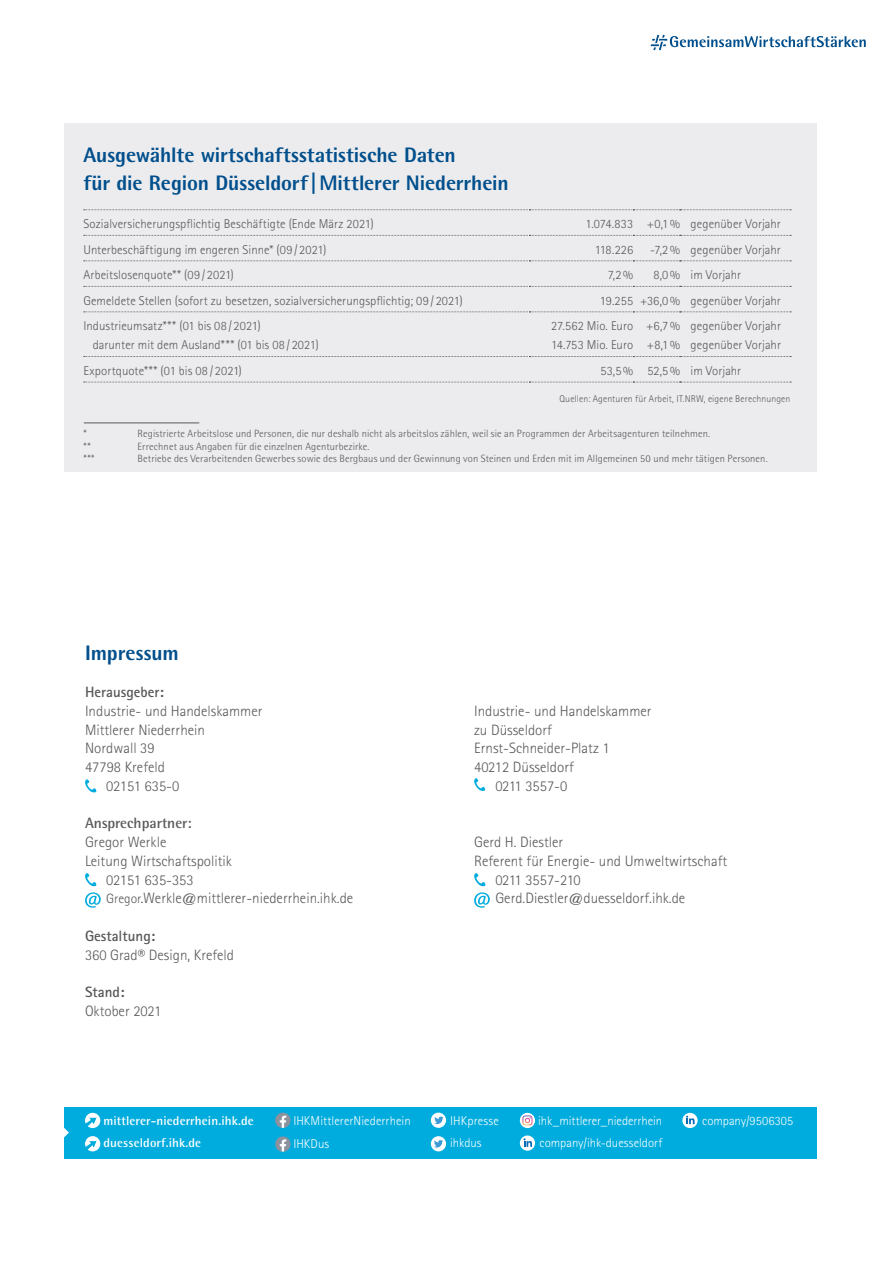
<style>
.page{position:relative;width:893px;height:1263px;background:#fff}
.page>*{position:absolute;margin:0;border:0;box-sizing:border-box;transform-origin:0 0}
.t1{font:800 21px/28.5px "Rotis Semi Sans Pro";letter-spacing:-.005em;color:#004f8c}
.t2{font:300 15px "Rotis Sans Serif Pro";color:#57585a}
.t3{font:700 15px "Rotis Sans Serif Pro";color:#57585a}
.t4{font:700 15px "Rotis Semi Sans Pro";color:#57585a}
.t5{font:300 15px "Rotis Sans Serif Pro";letter-spacing:-.03em;color:#57585a}
.t6{font:300 12.75px "Rotis Sans Serif Pro";letter-spacing:.005em;color:#57585a}
.t7{font:300 12.75px "Rotis Sans Serif Pro";color:#fff}
.t8{font:700 12.75px "Rotis Semi Sans Pro";letter-spacing:.01em;color:#fff}
.t9{font:300 10.5px "Rotis Semi Sans Pro";letter-spacing:.01em;color:#57585a}
.t10{font:300 9.75px "Rotis Sans Serif Pro";letter-spacing:.015em;color:#57585a}
.s1{font-size:13.5px}
.s2{font-size:13.5px;color:#231f20}
</style>
<div class="page">
<div style="left:64px;top:123px;width:752px;height:349px;background:#ececee"></div>
<svg style="left:85px;top:779px;width:12px;height:13px"></svg>
<svg style="left:85px;top:873px;width:12px;height:13px"></svg>
<svg style="left:85px;top:892px;width:16px;height:16px"></svg>
<svg style="left:474px;top:778px;width:12px;height:13px"></svg>
<svg style="left:474px;top:873px;width:12px;height:13px"></svg>
<svg style="left:474px;top:892px;width:16px;height:16px"></svg>
<svg style="left:84px;top:210px;width:707px;height:1px"></svg>
<svg style="left:84px;top:235px;width:707px;height:1px"></svg>
<svg style="left:84px;top:261px;width:707px;height:1px"></svg>
<svg style="left:84px;top:286px;width:707px;height:1px"></svg>
<svg style="left:84px;top:312px;width:707px;height:1px"></svg>
<svg style="left:84px;top:356px;width:707px;height:1px"></svg>
<svg style="left:84px;top:382px;width:707px;height:1px"></svg>
<hr style="left:84px;top:422px;width:115px;height:1px;background:#57585a">
<svg style="left:650px;top:34px;width:216px;height:17px"></svg>
<div style="left:64px;top:1107px;width:752px;height:51px;background:#00acdd"></div>
<svg style="left:64px;top:1127px;width:5px;height:11px"></svg>
<div style="left:431px;top:1136px;width:15px;height:15px;background:#fff;border-radius:50%"></div>
<svg style="left:434px;top:1140px;width:9px;height:7px"></svg>
<svg style="left:85px;top:1136px;width:15px;height:15px"></svg>
<svg style="left:275px;top:1136px;width:16px;height:16px"></svg>
<svg style="left:431px;top:1112px;width:15px;height:16px"></svg>
<svg style="left:434px;top:1116px;width:9px;height:8px"></svg>
<svg style="left:520px;top:1113px;width:15px;height:15px"></svg>
<svg style="left:522px;top:1115px;width:10px;height:10px"></svg>
<svg style="left:85px;top:1113px;width:15px;height:15px"></svg>
<svg style="left:275px;top:1112px;width:16px;height:16px"></svg>
<svg style="left:682px;top:1113px;width:16px;height:15px"></svg>
<svg style="left:686px;top:1116px;width:9px;height:8px"></svg>
<svg style="left:520px;top:1135px;width:15px;height:16px"></svg>
<svg style="left:523px;top:1138px;width:9px;height:9px"></svg>
<h1 class="t1" style="left:83px;top:140px;width:427px">Ausgewählte wirtschaftsstatistische Daten<br>für die Region Düsseldorf|Mittlerer Niederrhein</h1>
<p class="t6" style="left:83px;top:217px;width:292px">Sozialversicherungspflichtig Beschäftigte (Ende März 2021)</p>
<p class="t6" style="left:585px;top:217px;width:197px">1.074.833 +0,1% gegenüber Vorjahr</p>
<p class="t6" style="left:83px;top:242px;width:244px">Unterbeschäftigung im engeren Sinne* (09 / 2021)</p>
<p class="t6" style="left:595px;top:242px;width:40px">118.226</p>
<p class="t6" style="left:650px;top:242px;width:132px">-7,2% gegenüber Vorjahr</p>
<p class="t6" style="left:83px;top:268px;width:152px">Arbeitslosenquote** (09 / 2021)</p>
<p class="t6" style="left:608px;top:268px;width:27px">7,2%</p>
<p class="t6" style="left:653px;top:268px;width:89px">8,0% im Vorjahr</p>
<p class="t6" style="left:83px;top:293px;width:381px">Gemeldete Stellen (sofort zu besetzen, sozialversicherungspflichtig; 09 / 2021)</p>
<p class="t6" style="left:600px;top:293px;width:183px">19.255 +36,0% gegenüber Vorjahr</p>
<p class="t6" style="left:83px;top:319px;width:179px">Industrieumsatz*** (01 bis 08 / 2021)</p>
<p class="t6" style="left:551px;top:319px;width:231px">27.562 Mio. Euro +6,7% gegenüber Vorjahr</p>
<p class="t6" style="left:93px;top:337px;width:228px">darunter mit dem Ausland*** (01 bis 08 / 2021)</p>
<p class="t6" style="left:551px;top:337px;width:231px">14.753 Mio. Euro +8,1% gegenüber Vorjahr</p>
<p class="t6" style="left:83px;top:363px;width:160px">Exportquote*** (01 bis 08 / 2021)</p>
<p class="t6" style="left:601px;top:363px;width:142px">53,5% 52,5% im Vorjahr</p>
<p class="t10" style="left:559px;top:393px;width:232px">Quellen: Agenturen für Arbeit, IT.NRW, eigene Berechnungen</p>
<p class="t9" style="left:83px;top:427px;width:5px">*</p>
<p class="t9" style="left:137px;top:427px;width:574px">Registrierte Arbeitslose und Personen, die nur deshalb nicht als arbeitslos zählen, weil sie an Programmen der Arbeitsagenturen teilnehmen.</p>
<p class="t9" style="left:83px;top:440px;width:9px">**</p>
<p class="t9" style="left:137px;top:440px;width:234px">Errechnet aus Angaben für die einzelnen Agenturbezirke.</p>
<p class="t9" style="left:83px;top:453px;width:13px">***</p>
<p class="t9" style="left:137px;top:453px;width:632px">Betriebe des Verarbeitenden Gewerbes sowie des Bergbaus und der Gewinnung von Steinen und Erden mit im Allgemeinen 50 und mehr tätigen Personen.</p>
<h1 class="t1" style="left:85px;top:638px;width:95px">Impressum</h1>
<p class="t3" style="left:85px;top:683px;width:80px">Herausgeber:</p>
<p class="t2" style="left:85px;top:702px;width:179px">Industrie- und Handelskammer</p>
<p class="t2" style="left:85px;top:721px;width:121px">Mittlerer Niederrhein</p>
<p class="t2" style="left:85px;top:740px;width:71px">Nordwall 39</p>
<p class="t2" style="left:85px;top:758px;width:81px">47798 Krefeld</p>
<p class="t2" style="left:106px;top:777px;width:74px">02151 635-0</p>
<p class="t4" style="left:85px;top:814px;width:108px">Ansprechpartner:</p>
<p class="t2" style="left:85px;top:833px;width:83px">Gregor Werkle</p>
<p class="t2" style="left:85px;top:852px;width:148px">Leitung Wirtschaftspolitik</p>
<p class="t2" style="left:106px;top:871px;width:89px">02151 635-353</p>
<p class="t2" style="left:106px;top:890px;width:248px"><span class="s1">Gregor</span><span class="s2">.</span>Werkle@mittlerer-niederrhein.ihk.de</p>
<p class="t3" style="left:85px;top:926px;width:72px">Gestaltung:</p>
<p class="t2" style="left:85px;top:946px;width:151px">360 Grad® Design, Krefeld</p>
<p class="t3" style="left:85px;top:983px;width:41px">Stand:</p>
<p class="t2" style="left:85px;top:1002px;width:78px">Oktober 2021</p>
<p class="t2" style="left:474px;top:702px;width:179px">Industrie- und Handelskammer</p>
<p class="t2" style="left:474px;top:721px;width:79px">zu Düsseldorf</p>
<p class="t2" style="left:474px;top:740px;width:137px">Ernst-Schneider-Platz 1</p>
<p class="t2" style="left:474px;top:758px;width:101px">40212 Düsseldorf</p>
<p class="t2" style="left:495px;top:777px;width:73px">0211 3557-0</p>
<p class="t2" style="left:474px;top:833px;width:91px">Gerd H. Diestler</p>
<p class="t2" style="left:474px;top:852px;width:255px">Referent für Energie- und Umweltwirtschaft</p>
<p class="t5" style="left:495px;top:871px;width:87px">0211 3557-210</p>
<p class="t2" style="left:495px;top:890px;width:191px">Gerd.Diestler@duesseldorf.ihk.de</p>
<p class="t8" style="left:103px;top:1112px;width:152px">mittlerer-niederrhein.ihk.de</p>
<p class="t7" style="left:293px;top:1113px;width:119px">IHKMittlererNiederrhein</p>
<p class="t7" style="left:450px;top:1113px;width:50px">IHKpresse</p>
<p class="t7" style="left:538px;top:1113px;width:126px">ihk_mittlerer_niederrhein</p>
<p class="t7" style="left:702px;top:1113px;width:93px">company/9506305</p>
<p class="t7" style="left:539px;top:1136px;width:124px">company/ihk-duesseldorf</p>
<p class="t8" style="left:103px;top:1135px;width:99px">duesseldorf.ihk.de</p>
<p class="t7" style="left:293px;top:1137px;width:37px">IHKDus</p>
<p class="t7" style="left:450px;top:1135px;width:33px">ihkdus</p>
</div>
